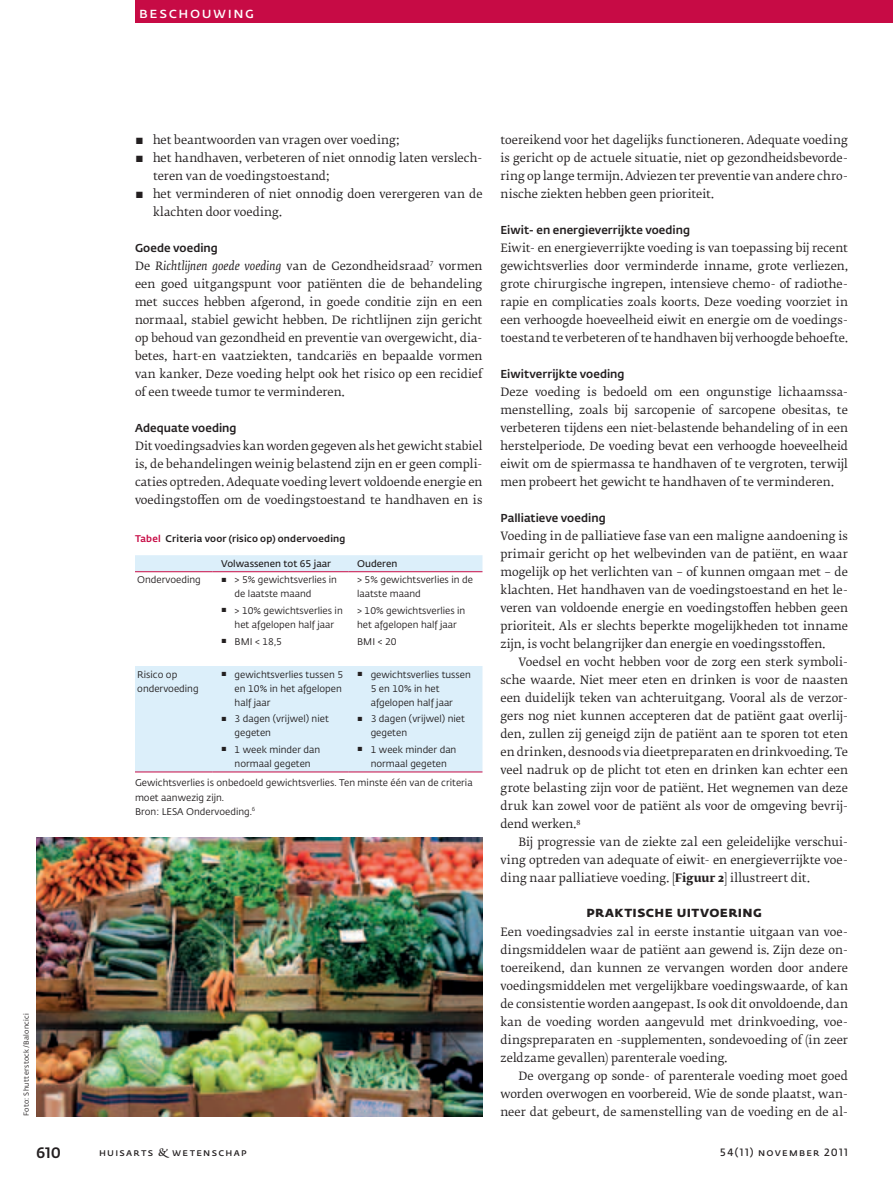
<style>
.page{position:relative;width:893px;height:1191px;background:#fff}
.page>*{position:absolute;margin:0;border:0;box-sizing:border-box;transform-origin:0 0}
.t1{font:700 15px "Fedra Sans Pro";letter-spacing:.03em;color:#231f20}
.t2{font:600 15px "Fedra Sans Pro";letter-spacing:.105em;color:#fff}
.t3{font:500 15px "Fedra Sans Pro";color:#231f20}
.t4{font:11.4px/18px "Fedra Serif B Pro";letter-spacing:.005em;color:#231f20;text-align:justify}
.t5{font:500 11.4px "Fedra Sans Pro";color:#231f20}
.t6{font:600 10.5px "Fedra Sans Pro";letter-spacing:.12em;color:#231f20}
.t7{font:9.6px/14.1px "Fedra Sans Pro";color:#231f20}
.t8{font:500 9.6px "Fedra Sans Pro";letter-spacing:.015em;color:#231f20}
.t9{font:600 9.6px "Fedra Sans Pro";color:#231f20}
.t10{font:7.2px "Fedra Sans Pro";letter-spacing:.045em;color:#231f20}
.s1{font-style:italic}
.s2{color:#c70b45}
.s3{font-weight:700}
.s4{font-family:"Fedra Serif B Pro Demi";font-weight:400}
</style>
<div class="page">
<div style="left:135px;top:0;width:758px;height:23px;background:#c70b45"></div>
<svg style="left:135px;top:555px;width:347px;height:216px"></svg>
<hr style="left:135px;top:771px;width:78px;height:1px;background:#c70b45">
<hr style="left:213px;top:771px;width:136px;height:1px;background:#c70b45">
<hr style="left:349px;top:771px;width:133px;height:1px;background:#c70b45">
<hr style="left:135px;top:571px;width:78px;height:1px;background:#c70b45">
<hr style="left:213px;top:571px;width:136px;height:1px;background:#c70b45">
<hr style="left:349px;top:571px;width:133px;height:1px;background:#c70b45">
<img style="left:36px;top:838px;width:446px;height:278px">
<p class="t10" style="left:21px;top:1116px;width:105px;rotate:-90deg">Foto: Shutterstock/Baloncici</p>
<h1 class="t2" style="left:139px;top:2px;width:116px">beschouwing</h1>
<p class="t4" style="left:135px;top:131px;width:266px">▪ het beantwoorden van vragen over voeding;</p>
<p class="t4" style="left:153px;top:149px;width:331px;text-indent:-18px">▪ het handhaven, verbeteren of niet onnodig laten verslech&shy;teren van de voedingstoestand;</p>
<p class="t4" style="left:153px;top:185px;width:331px;text-indent:-18px">▪ het verminderen of niet onnodig doen verergeren van de klachten door voeding.</p>
<p class="t5" style="left:135px;top:239px;width:84px">Goede voeding</p>
<p class="t4" style="left:135px;top:257px;width:349px">De <span class="s1">Richtlijnen goede voeding</span> van de Gezondheidsraad<sup>7</sup> vormen een goed uitgangspunt voor patiënten die de behandeling met succes hebben afgerond, in goede conditie zijn en een normaal, stabiel gewicht hebben. De richtlijnen zijn gericht op behoud van gezondheid en preventie van overgewicht, dia&shy;betes, hart-en vaatziekten, tandcariës en bepaalde vormen van kanker. Deze voeding helpt ook het risico op een recidief of een tweede tumor te verminderen.</p>
<p class="t5" style="left:135px;top:419px;width:103px">Adequate voeding</p>
<p class="t4" style="left:135px;top:437px;width:349px">Dit voedingsadvies kan worden gegeven als het gewicht stabiel is, de behandelingen weinig belastend zijn en er geen compli&shy;caties optreden. Adequate voeding levert voldoende energie en voedingstoffen om de voedingstoestand te handhaven en is</p>
<p class="t8" style="left:135px;top:532px;width:212px"><span class="s2">Tabel</span> Criteria voor (risico op) ondervoeding</p>
<p class="t9" style="left:221px;top:556px;width:111px">Volwassenen tot 65 jaar</p>
<p class="t9" style="left:357px;top:556px;width:42px">Ouderen</p>
<p class="t7" style="left:137px;top:572px;width:65px">Ondervoeding</p>
<p class="t7" style="left:235px;top:572px;width:104px;text-indent:-14px"><sup>▪</sup> &gt; 5% gewichtsverlies in de laatste maand</p>
<p class="t7" style="left:357px;top:572px;width:117px">&gt; 5% gewichtsverlies in de laatste maand</p>
<p class="t7" style="left:221px;top:603px;width:123px;text-align:center"><sup>▪</sup> &gt; 10% gewichtsverlies in het afgelopen half jaar</p>
<p class="t7" style="left:357px;top:603px;width:110px">&gt; 10% gewichtsverlies in het afgelopen half jaar</p>
<p class="t7" style="left:221px;top:634px;width:62px"><sup>▪</sup> BMI &lt; 18,5</p>
<p class="t7" style="left:357px;top:634px;width:41px">BMI &lt; 20</p>
<p class="t7" style="left:137px;top:667px;width:63px">Risico op ondervoeding</p>
<p class="t7" style="left:235px;top:667px;width:110px;text-indent:-14px"><sup>▪</sup> gewichtsverlies tussen 5 en 10% in het afgelopen half jaar</p>
<p class="t7" style="left:371px;top:667px;width:102px;text-indent:-14px"><sup>▪</sup> gewichtsverlies tussen<br>5 en 10% in het afgelopen half jaar</p>
<p class="t7" style="left:235px;top:711px;width:96px;text-indent:-14px"><sup>▪</sup> 3 dagen (vrijwel) niet gegeten</p>
<p class="t7" style="left:371px;top:711px;width:96px;text-indent:-14px"><sup>▪</sup> 3 dagen (vrijwel) niet gegeten</p>
<p class="t7" style="left:221px;top:742px;width:101px;text-align:center"><sup>▪</sup> 1 week minder dan normaal gegeten</p>
<p class="t7" style="left:357px;top:742px;width:101px;text-align:center"><sup>▪</sup> 1 week minder dan normaal gegeten</p>
<p class="t7" style="left:135px;top:775px;width:339px">Gewichtsverlies is onbedoeld gewichtsverlies. Ten minste één van de criteria moet aanwezig zijn.<br>Bron: LESA Ondervoeding.<sup>6</sup></p>
<p class="t4" style="left:500px;top:131px;width:349px">toereikend voor het dagelijks functioneren. Adequate voeding is gericht op de actuele situatie, niet op gezondheidsbevorde&shy;ring op lange termijn. Adviezen ter preventie van andere chro&shy;nische ziekten hebben geen prioriteit.</p>
<p class="t5" style="left:500px;top:221px;width:191px">Eiwit- en energieverrijkte voeding</p>
<p class="t4" style="left:500px;top:239px;width:349px">Eiwit- en energieverrijkte voeding is van toepassing bij recent gewichtsverlies door verminderde inname, grote verliezen, grote chirurgische ingrepen, intensieve chemo- of radiothe&shy;rapie en complicaties zoals koorts. Deze voeding voorziet in een verhoogde hoeveelheid eiwit en energie om de voedings&shy;toestand te verbeteren of te handhaven bij verhoogde behoefte.</p>
<p class="t5" style="left:500px;top:365px;width:126px">Eiwitverrijkte voeding</p>
<p class="t4" style="left:500px;top:383px;width:349px">Deze voeding is bedoeld om een ongunstige lichaamssa&shy;menstelling, zoals bij sarcopenie of sarcopene obesitas, te verbeteren tijdens een niet-belastende behandeling of in een herstelperiode. De voeding bevat een verhoogde hoeveelheid eiwit om de spiermassa te handhaven of te vergroten, terwijl men probeert het gewicht te handhaven of te verminderen.</p>
<p class="t5" style="left:500px;top:509px;width:107px">Palliatieve voeding</p>
<p class="t4" style="left:500px;top:527px;width:349px">Voeding in de palliatieve fase van een maligne aandoening is primair gericht op het welbevinden van de patiënt, en waar mogelijk op het verlichten van – of kunnen omgaan met – de klachten. Het handhaven van de voedingstoestand en het le&shy;veren van voldoende energie en voedingstoffen hebben geen prioriteit. Als er slechts beperkte mogelijkheden tot inname zijn, is vocht belangrijker dan energie en voedingsstoffen.</p>
<p class="t4" style="left:500px;top:653px;width:349px;text-indent:18px">Voedsel en vocht hebben voor de zorg een sterk symboli&shy;sche waarde. Niet meer eten en drinken is voor de naasten een duidelijk teken van achteruitgang. Vooral als de verzor&shy;gers nog niet kunnen accepteren dat de patiënt gaat overlij&shy;den, zullen zij geneigd zijn de patiënt aan te sporen tot eten en drinken, desnoods via dieetpreparaten en drinkvoeding. Te veel nadruk op de plicht tot eten en drinken kan echter een grote belasting zijn voor de patiënt. Het wegnemen van deze druk kan zowel voor de patiënt als voor de omgeving bevrij&shy;dend werken.<sup>8</sup></p>
<p class="t4" style="left:500px;top:833px;width:349px;text-indent:18px">Bij progressie van de ziekte zal een geleidelijke verschui&shy;ving optreden van adequate of eiwit- en energieverrijkte voe&shy;ding naar palliatieve voeding. [<span class="s3">Figuur 2</span>] illustreert dit.</p>
<h1 class="t1" style="left:587px;top:899px;width:177px">Praktische uitvoering</h1>
<p class="t4" style="left:500px;top:923px;width:349px">Een voedingsadvies zal in eerste instantie uitgaan van voe&shy;dingsmiddelen waar de patiënt aan gewend is. Zijn deze on&shy;toereikend, dan kunnen ze vervangen worden door andere voedingsmiddelen met vergelijkbare voedingswaarde, of kan de consistentie worden aangepast. Is ook dit onvoldoende, dan kan de voeding worden aangevuld met drinkvoeding, voe&shy;dingspreparaten en -supplementen, sondevoeding of (in zeer zeldzame gevallen) parenterale voeding.</p>
<p class="t4" style="left:500px;top:1067px;width:349px;text-indent:18px">De overgang op sonde- of parenterale voeding moet goed worden overwogen en voorbereid. Wie de sonde plaatst, wan&shy;neer dat gebeurt, de samenstelling van de voeding en de al-</p>
<h1 class="t3" style="left:36px;top:1140px;width:27px">610</h1>
<p class="t6" style="left:99px;top:1144px;width:149px">huisarts <span class="s4">&amp;</span> wetenschap</p>
<p class="t6" style="left:720px;top:1144px;width:129px">54(11) november 2011</p>
</div>
